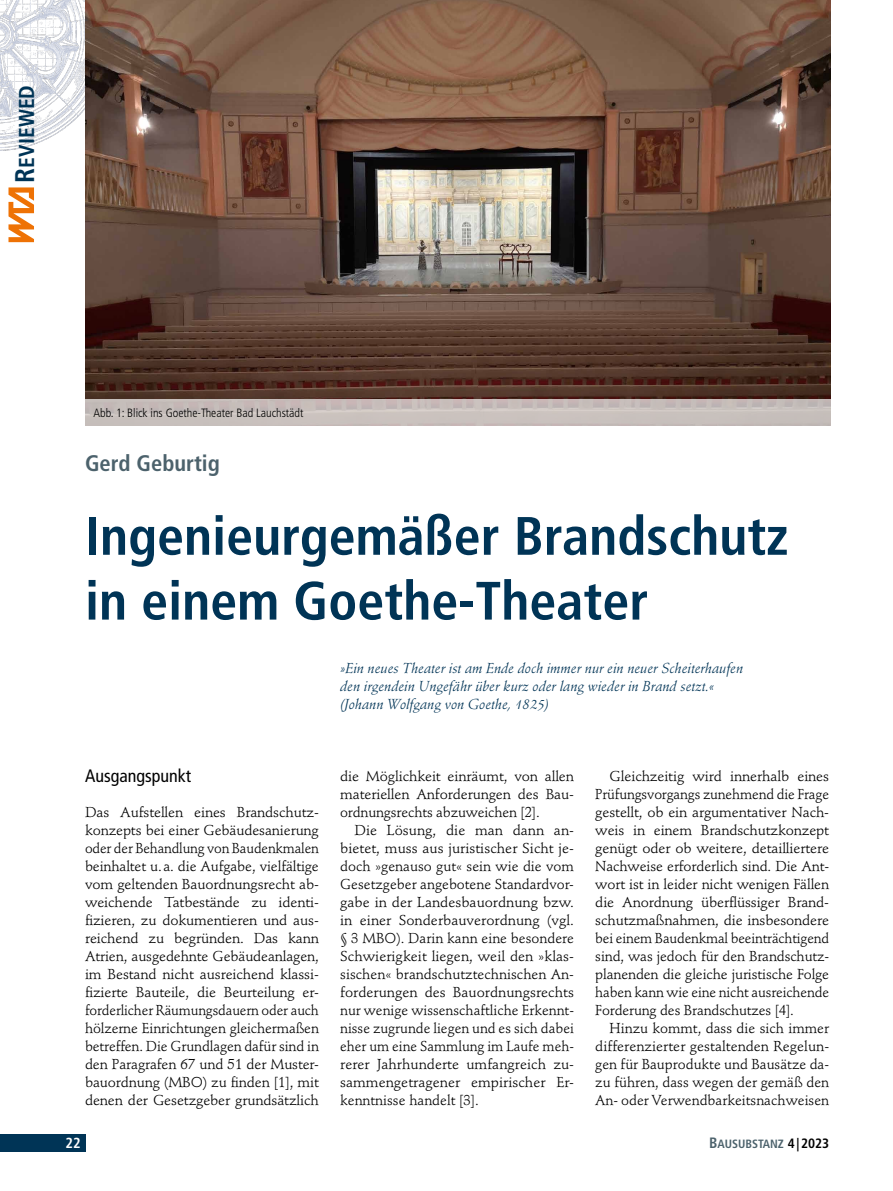
<style>
.page{position:relative;width:893px;height:1191px;background:#fff}
.page>*{position:absolute;margin:0;border:0;box-sizing:border-box;transform-origin:0 0}
.Titel{font:700 condensed 54px/64.8px "Frutiger LT Std";color:#003456}
.Autor_grau_Standard{font:700 condensed 22.5px "Frutiger LT Std";color:#4c626c}
.t1{font:21.6px "Frutiger LT Std Bold Cn SC800";color:#003456}
.Ü1_Anfang{font:condensed 18px "Frutiger LT Std";color:#000}
.t2{font:700 condensed 14.55px "Frutiger LT Std";color:#fff}
.Grundschrift_mit_Einzug{font:14.25px/18px "Stempel Schneidler Std";color:#000;text-align:justify}
.Grundschrift_ohne_Einzug{font:14.25px/18px "Stempel Schneidler Std";letter-spacing:-.01em;color:#000;text-align:justify}
.Grundschrift_ohne_Einzug-2{font:italic 14.25px/18px "Stempel Schneidler Std";color:#003456}
.Bild-_Infotext{font:300 condensed 12px "Frutiger LT Std";color:#000}
.t3{font:12px "Frutiger LT Std Bold Cn SC800";color:#4c626c}
.s1{font-size:27px}
.s2{font-size:15px}
.s3{font-size:13.5px;color:#000}
</style>
<div class="page">
<img style="left:0;top:0;width:85px;height:151px">
<div style="left:0;top:1134px;width:85px;height:17px;background:#003456"></div>
<svg style="left:9px;top:187px;width:25px;height:55px"></svg>
<img style="left:85px;top:0;width:745px;height:399px">
<div style="left:85px;top:399px;width:746px;height:26px;background:linear-gradient(to right,#c8bebb,#c7bfbb)"></div>
<h3 class="t1" style="left:14px;top:182px;width:99px;rotate:-90deg"><span class="s1">R</span>EVIEWED</h3>
<p class="Bild-_Infotext" style="left:94px;top:406px;width:211px">Abb. 1: Blick ins Goethe-Theater Bad Lauchstädt</p>
<p class="Autor_grau_Standard" style="left:85px;top:450px;width:136px">Gerd Geburtig</p>
<p class="Titel" style="left:85px;top:504px;width:705px">Ingenieurgemäßer Brandschutz in einem Goethe-Theater</p>
<p class="Grundschrift_ohne_Einzug-2" style="left:340px;top:659px;width:405px">»Ein neues Theater ist am Ende doch immer nur ein neuer Scheiterhaufen den irgendein Ungefähr über kurz oder lang wieder in Brand setzt.« (Johann Wolfgang von Goethe, 1825)</p>
<p class="Ü1_Anfang" style="left:85px;top:765px;width:107px">Ausgangspunkt</p>
<p class="Grundschrift_ohne_Einzug" style="left:85px;top:803px;width:235px">Das Aufstellen eines Brandschutz&shy;konzepts bei einer Gebäudesanierung oder der Behandlung von Baudenkmalen beinhaltet u.a. die Aufgabe, vielfältige vom geltenden Bauordnungsrecht ab&shy;weichende Tatbestände zu identi&shy;fizieren, zu dokumentieren und aus&shy;reichend zu begründen. Das kann Atrien, ausgedehnte Gebäudeanlagen, im Bestand nicht ausreichend klassi&shy;fizierte Bauteile, die Beurteilung er&shy;forderlicher Räumungsdauern oder auch hölzerne Einrichtungen gleichermaßen betreffen. Die Grundlagen dafür sind in den Paragrafen 67 und 51 der Muster&shy;bauordnung (MBO) zu finden [1], mit denen der Gesetzgeber grundsätzlich</p>
<p class="t2" style="left:66px;top:1134px;width:17px">22</p>
<p class="Grundschrift_ohne_Einzug" style="left:340px;top:767px;width:235px">die Möglichkeit einräumt, von allen materiellen Anforderungen des Bau&shy;ordnungsrechts abzuweichen [2].</p>
<p class="Grundschrift_mit_Einzug" style="left:340px;top:821px;width:235px;text-indent:14px">Die Lösung, die man dann an&shy;bietet, muss aus juristischer Sicht je&shy;doch »genauso gut« sein wie die vom Gesetzgeber angebotene Standardvor&shy;gabe in der Landesbauordnung bzw. in einer Sonderbauverordnung (vgl. § 3 MBO). Darin kann eine besondere Schwierigkeit liegen, weil den »klas&shy;sischen« brandschutztechnischen An&shy;forderungen des Bauordnungsrechts nur wenige wissenschaftliche Erkennt&shy;nisse zugrunde liegen und es sich dabei eher um eine Sammlung im Laufe meh&shy;rerer Jahrhunderte umfangreich zu&shy;sammengetragener empirischer Er&shy;kenntnisse handelt [3].</p>
<p class="Grundschrift_mit_Einzug" style="left:595px;top:767px;width:235px;text-indent:14px">Gleichzeitig wird innerhalb eines Prüfungsvorgangs zunehmend die Frage gestellt, ob ein argumentativer Nach&shy;weis in einem Brandschutzkonzept genügt oder ob weitere, detailliertere Nachweise erforderlich sind. Die Ant&shy;wort ist in leider nicht wenigen Fällen die Anordnung überflüssiger Brand&shy;schutzmaßnahmen, die insbesondere bei einem Baudenkmal beeinträchtigend sind, was jedoch für den Brandschutz&shy;planenden die gleiche juristische Folge haben kann wie eine nicht ausreichende Forderung des Brandschutzes [4].</p>
<p class="Grundschrift_mit_Einzug" style="left:595px;top:1019px;width:235px;text-indent:14px">Hinzu kommt, dass die sich immer differenzierter gestaltenden Regelun&shy;gen für Bauprodukte und Bausätze da&shy;zu führen, dass wegen der gemäß den An- oder Verwendbarkeitsnachweisen</p>
<p class="t3" style="left:709px;top:1137px;width:121px"><span class="s2">B</span>AUSUBSTANZ <span class="s3">4|2023</span></p>
</div>
